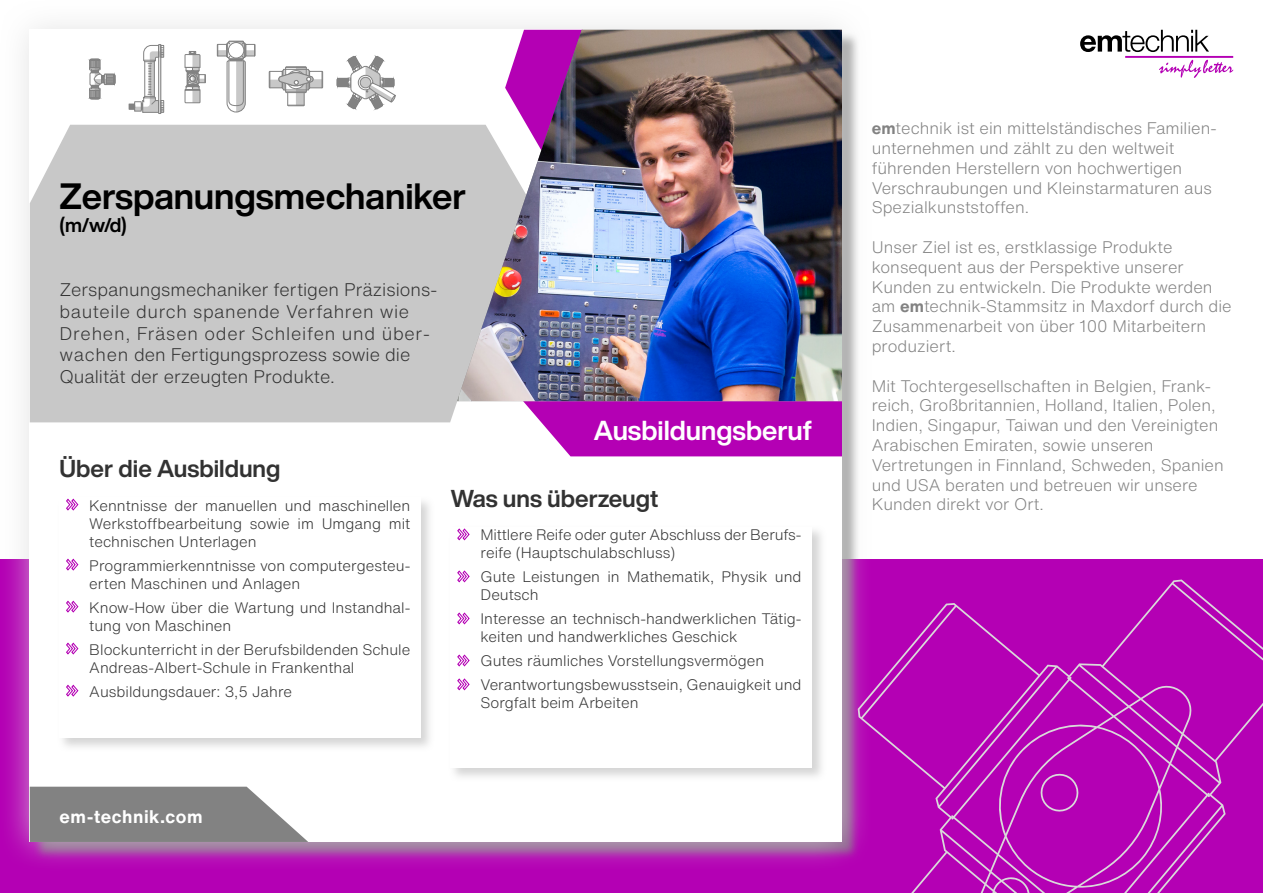
<style>
.page{position:relative;width:1263px;height:893px;background:#fff}
.page>*{position:absolute;margin:0;border:0;box-sizing:border-box;transform-origin:0 0}
.t1{font:700 36px "Helvetica Now Display";color:#000}
.t2{font:700 27px "Helvetica Now Display";color:#fff}
.t3{font:700 24px "Helvetica Now Display";color:#323232}
.t4{font:700 19.5px "Helvetica Now Display";color:#000}
.t5{font:300 18px/21.6px "Helvetica Now Text";color:#323232}
.t6{font:700 18px "Helvetica Now Text";letter-spacing:.03em;color:#fff}
.t7{font:300 16.5px/19.8px "Helvetica Now Text";color:#828282}
.t8{font:300 15px/18px "Helvetica Now Text";color:#323232}
.s1{font-weight:700}
</style>
<div class="page">
<div style="left:0;top:559px;width:1263px;height:334px;background:#b400b4"></div>
<div style="left:0;top:0;width:873px;height:874px;background:#dadada;opacity:.75"></div>
<div style="left:30px;top:30px;width:812px;height:812px;background:#fff"></div>
<svg style="left:1080px;top:30px;width:153px;height:48px"></svg>
<div style="left:30px;top:125px;width:493px;height:297px;background:#c8c8c8"></div>
<svg style="left:523px;top:401px;width:319px;height:55px;background:#b913b9"></svg>
<svg style="left:30px;top:787px;width:278px;height:55px;background:#8f8f8f"></svg>
<svg style="left:858px;top:579px;width:405px;height:314px"></svg>
<img style="left:457px;top:30px;width:385px;height:371px">
<div style="left:448px;top:525px;width:378px;height:257px;background:#c8c8c8;opacity:.75"></div>
<div style="left:451px;top:527px;width:361px;height:240px;background:#fff"></div>
<svg style="left:457px;top:528px;width:13px;height:13px"></svg>
<svg style="left:457px;top:570px;width:13px;height:13px"></svg>
<svg style="left:457px;top:678px;width:13px;height:13px"></svg>
<svg style="left:457px;top:612px;width:13px;height:13px"></svg>
<svg style="left:457px;top:654px;width:13px;height:13px"></svg>
<div style="left:57px;top:495px;width:378px;height:257px;background:#c8c8c8;opacity:.75"></div>
<div style="left:60px;top:497px;width:361px;height:241px;background:#fff"></div>
<svg style="left:66px;top:498px;width:13px;height:13px"></svg>
<svg style="left:66px;top:558px;width:13px;height:13px"></svg>
<svg style="left:66px;top:600px;width:13px;height:13px"></svg>
<svg style="left:66px;top:642px;width:13px;height:13px"></svg>
<svg style="left:66px;top:684px;width:13px;height:13px"></svg>
<svg style="left:185px;top:51px;width:21px;height:52px"></svg>
<svg style="left:217px;top:41px;width:38px;height:71px"></svg>
<svg style="left:129px;top:44px;width:35px;height:70px"></svg>
<svg style="left:89px;top:58px;width:27px;height:42px"></svg>
<svg style="left:269px;top:66px;width:54px;height:40px"></svg>
<svg style="left:336px;top:56px;width:60px;height:54px"></svg>
<h1 class="t1" style="left:60px;top:171px;width:408px">Zerspanungsmechaniker</h1>
<p class="t4" style="left:60px;top:212px;width:69px">(m/w/d)</p>
<p class="t5" style="left:60px;top:279px;width:379px">Zerspanungsmechaniker fertigen Präzisions&shy;bauteile durch spanende Verfahren wie Drehen, Fräsen oder Schleifen und über&shy;wachen den Fertigungsprozess sowie die Qualität der erzeugten Produkte.</p>
<h3 class="t3" style="left:60px;top:452px;width:222px">Über die Ausbildung</h3>
<h2 class="t2" style="left:594px;top:412px;width:220px">Ausbildungsberuf</h2>
<p class="t8" style="left:89px;top:496px;width:323px">Kenntnisse der manuellen und maschinellen</p>
<h3 class="t3" style="left:451px;top:482px;width:209px">Was uns überzeugt</h3>
<p class="t8" style="left:89px;top:514px;width:323px">Werkstoffbearbeitung sowie im Umgang mit technischen Unterlagen</p>
<p class="t8" style="left:89px;top:556px;width:323px">Programmierkenntnisse von computergesteu&shy;erten Maschinen und Anlagen</p>
<p class="t8" style="left:89px;top:598px;width:323px">Know-How über die Wartung und Instandhal&shy;tung von Maschinen</p>
<p class="t8" style="left:89px;top:640px;width:323px">Blockunterricht in der Berufsbildenden Schule<br>Andreas-Albert-Schule in Frankenthal</p>
<p class="t8" style="left:89px;top:682px;width:204px">Ausbildungsdauer: 3,5 Jahre</p>
<p class="t8" style="left:480px;top:526px;width:322px">Mittlere Reife oder guter Abschluss der Berufs&shy;reife (Hauptschulabschluss)</p>
<p class="t8" style="left:480px;top:568px;width:322px">Gute Leistungen in Mathematik, Physik und<br>Deutsch</p>
<p class="t8" style="left:480px;top:610px;width:323px">Interesse an technisch-handwerklichen Tätig&shy;keiten und handwerkliches Geschick</p>
<p class="t8" style="left:480px;top:649px;width:323px;line-height:24px">Gutes räumliches Vorstellungsvermögen<br>Verantwortungsbewusstsein, Genauigkeit und</p>
<p class="t8" style="left:480px;top:694px;width:159px">Sorgfalt beim Arbeiten</p>
<p class="t6" style="left:60px;top:804px;width:145px">em-technik.com</p>
<p class="t7" style="left:872px;top:118px;width:346px"><span class="s1">em</span>technik ist ein mittelständisches Familien&shy;unternehmen und zählt zu den weltweit führenden Herstellern von hochwertigen Verschraubungen und Kleinstarmaturen aus Spezialkunststoffen.</p>
<p class="t7" style="left:872px;top:237px;width:361px">Unser Ziel ist es, erstklassige Produkte konsequent aus der Perspektive unserer Kunden zu entwickeln. Die Produkte werden am <span class="s1">em</span>technik-Stammsitz in Maxdorf durch die Zusammenarbeit von über 100 Mitarbeitern produziert.</p>
<p class="t7" style="left:872px;top:376px;width:353px">Mit Tochtergesellschaften in Belgien, Frank&shy;reich, Großbritannien, Holland, Italien, Polen, Indien, Singapur, Taiwan und den Vereinigten Arabischen Emiraten, sowie unseren Vertretungen in Finnland, Schweden, Spanien und USA beraten und betreuen wir unsere Kunden direkt vor Ort.</p>
</div>
